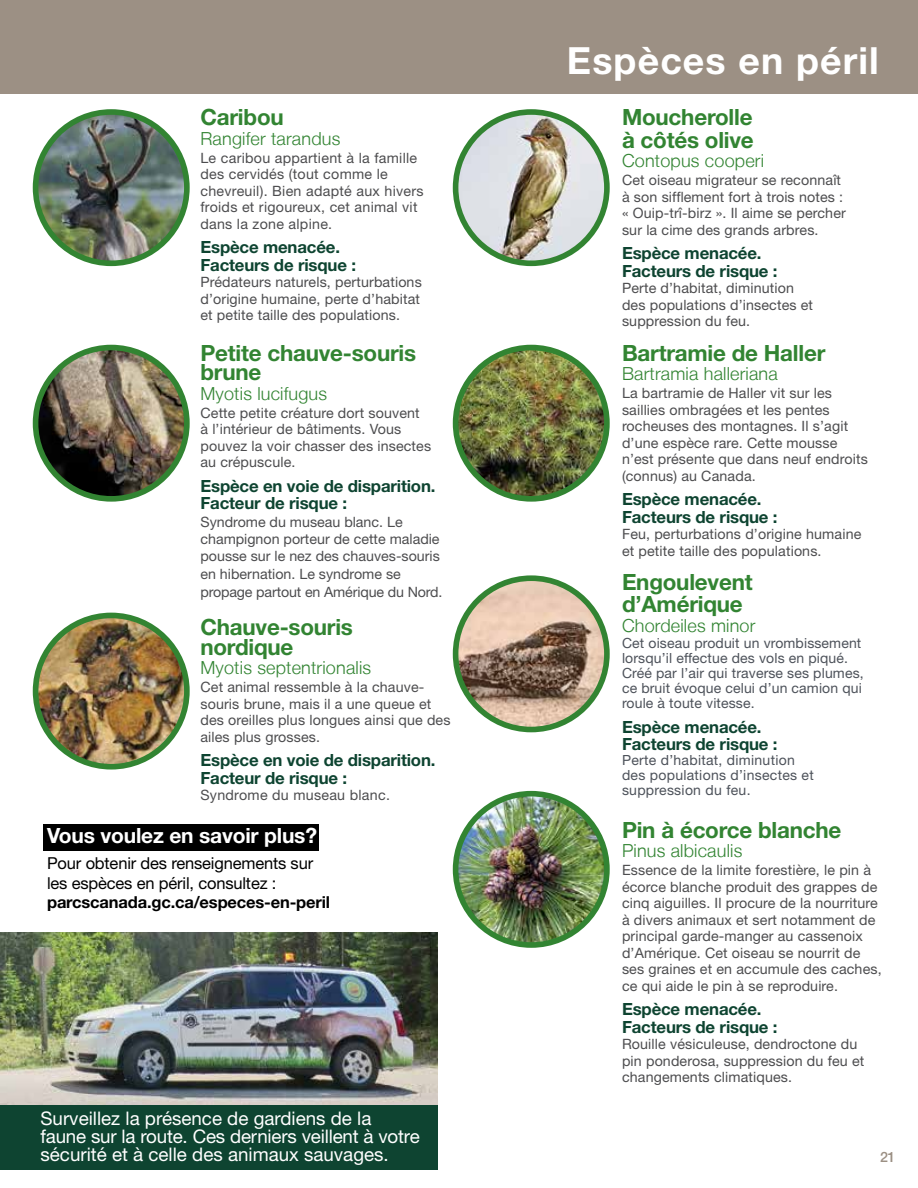
<style>
.page{position:relative;width:918px;height:1188px;background:#fff}
.page>*{position:absolute;margin:0;border:0;box-sizing:border-box;transform-origin:0 0}
.t1{font:700 37.5px "Helvetica Neue LT Std";letter-spacing:.03em;color:#fff}
.t2{font:700 22.35px/22.5px "Helvetica Neue LT Std";letter-spacing:-.01em;color:#328432}
.t3{font:700 21px "Helvetica Neue LT Std";letter-spacing:-.01em;color:#fff}
.t4{font:18.75px/18px "Helvetica Neue LT Std";color:#fff}
.t5{font:300 18px "Helvetica Neue LT";letter-spacing:.01em;color:#328432}
.t6{font:700 16.8px/17.7px "Helvetica Neue LT Std";letter-spacing:-.01em;color:#0e4431}
.t7{font:16.5px/19.5px "Helvetica Neue LT Std";letter-spacing:-.01em;color:#000}
.t8{font:700 16.5px "Helvetica Neue LT Std";letter-spacing:-.01em;color:#000}
.t9{font:14.25px/16.5px "Helvetica Neue LT Std";letter-spacing:.01em;color:#4d4d4f}
.t10{font:500 14.25px "Helvetica Neue LT Std";color:#9c9084}
.t11{font:13.95px/15px "Helvetica Neue LT Std";letter-spacing:.01em;color:#4d525a}
</style>
<div class="page">
<div style="left:0;top:0;width:918px;height:93px;background:#9c9084"></div>
<div style="left:43px;top:824px;width:276px;height:26px;background:#000"></div>
<img style="left:0;top:932px;width:437px;height:173px">
<div style="left:0;top:1105px;width:437px;height:64px;background:#0e4431"></div>
<img style="left:36px;top:112px;width:151px;height:151px;border-radius:76px">
<div style="left:33px;top:109px;width:157px;height:157px;border:6px solid #328432;border-radius:50%"></div>
<img style="left:36px;top:348px;width:151px;height:151px;border-radius:74px">
<div style="left:33px;top:345px;width:157px;height:157px;border:6px solid #328432;border-radius:50%"></div>
<img style="left:456px;top:112px;width:150px;height:151px">
<div style="left:453px;top:109px;width:157px;height:157px;border:6px solid #328432;border-radius:50%"></div>
<img style="left:456px;top:348px;width:151px;height:151px;border-radius:76px">
<div style="left:453px;top:345px;width:157px;height:157px;border:6px solid #328432;border-radius:50%"></div>
<img style="left:456px;top:578px;width:151px;height:152px;border-radius:76px">
<div style="left:453px;top:575px;width:157px;height:157px;border:6px solid #328432;border-radius:50%"></div>
<img style="left:36px;top:615px;width:151px;height:152px;border-radius:76px">
<div style="left:33px;top:613px;width:157px;height:157px;border:6px solid #328432;border-radius:50%"></div>
<img style="left:456px;top:794px;width:151px;height:151px;border-radius:76px">
<div style="left:453px;top:791px;width:157px;height:157px;border:6px solid #328432;border-radius:50%"></div>
<h2 class="t2" style="left:200px;top:105px;width:85px">Caribou</h2>
<p class="t5" style="left:200px;top:127px;width:141px">Rangifer tarandus</p>
<p class="t9" style="left:200px;top:149px;width:225px">Le caribou appartient à la famille des cervidés (tout comme le chevreuil). Bien adapté aux hivers froids et rigoureux, cet animal vit dans la zone alpine.</p>
<p class="t6" style="left:200px;top:238px;width:157px">Espèce menacée.<br>Facteurs de risque :</p>
<p class="t9" style="left:200px;top:274px;width:223px">Prédateurs naturels, perturbations d’origine humaine, perte d’habitat et petite taille des populations.</p>
<h2 class="t2" style="left:200px;top:342px;width:217px;line-height:19.6px">Petite chauve-souris brune</h2>
<p class="t5" style="left:200px;top:383px;width:128px">Myotis lucifugus</p>
<p class="t9" style="left:200px;top:404px;width:232px">Cette petite créature dort souvent<br>à l’intérieur de bâtiments. Vous pouvez la voir chasser des insectes au crépuscule.</p>
<p class="t6" style="left:200px;top:477px;width:237px">Espèce en voie de disparition.<br>Facteur de risque :</p>
<p class="t9" style="left:200px;top:513px;width:244px;line-height:17.4px">Syndrome du museau blanc. Le champignon porteur de cette maladie pousse sur le nez des chauves-souris en hibernation. Le syndrome se propage partout en Amérique du Nord.</p>
<h2 class="t2" style="left:200px;top:617px;width:154px;line-height:19.6px">Chauve-souris nordique</h2>
<p class="t5" style="left:200px;top:657px;width:172px">Myotis septentrionalis</p>
<p class="t9" style="left:200px;top:679px;width:252px">Cet animal ressemble à la chauve&shy;souris brune, mais il a une queue et des oreilles plus longues ainsi que des ailes plus grosses.</p>
<p class="t6" style="left:200px;top:751px;width:237px">Espèce en voie de disparition.<br>Facteur de risque :</p>
<p class="t9" style="left:200px;top:787px;width:191px">Syndrome du museau blanc.</p>
<h3 class="t3" style="left:47px;top:822px;width:271px">Vous voulez en savoir plus?</h3>
<p class="t7" style="left:47px;top:853px;width:268px">Pour obtenir des renseignements sur les espèces en péril, consultez :</p>
<p class="t8" style="left:47px;top:892px;width:284px">parcscanada.gc.ca/especes-en-peril</p>
<h3 class="t4" style="left:40px;top:1109px;width:381px">Surveillez la présence de gardiens de la faune sur la route. Ces derniers veillent à votre sécurité et à celle des animaux sauvages.</h3>
<h1 class="t1" style="left:567px;top:38px;width:313px">Espèces en péril</h1>
<h2 class="t2" style="left:622px;top:105px;width:133px">Moucherolle à côtés olive</h2>
<p class="t5" style="left:622px;top:150px;width:144px">Contopus cooperi</p>
<p class="t9" style="left:622px;top:172px;width:225px">Cet oiseau migrateur se reconnaît à son sifflement fort à trois notes : « Ouip-trî-birz ». Il aime se percher sur la cime des grands arbres.</p>
<p class="t6" style="left:622px;top:244px;width:157px">Espèce menacée.<br>Facteurs de risque :</p>
<p class="t9" style="left:622px;top:280px;width:193px">Perte d’habitat, diminution des populations d’insectes et suppression du feu.</p>
<h2 class="t2" style="left:622px;top:341px;width:205px">Bartramie de Haller</h2>
<p class="t5" style="left:622px;top:363px;width:157px">Bartramia halleriana</p>
<p class="t9" style="left:622px;top:385px;width:247px">La bartramie de Haller vit sur les saillies ombragées et les pentes rocheuses des montagnes. Il s’agit d’une espèce rare. Cette mousse n’est présente que dans neuf endroits (connus) au Canada.</p>
<p class="t6" style="left:622px;top:490px;width:157px">Espèce menacée.<br>Facteurs de risque :</p>
<p class="t9" style="left:622px;top:526px;width:241px">Feu, perturbations d’origine humaine et petite taille des populations.</p>
<h2 class="t2" style="left:622px;top:570px;width:132px">Engoulevent d’Amérique</h2>
<p class="t5" style="left:622px;top:614px;width:135px">Chordeiles minor</p>
<p class="t11" style="left:622px;top:636px;width:243px">Cet oiseau produit un vrombissement lorsqu’il effectue des vols en piqué.<br>Créé par l’air qui traverse ses plumes, ce bruit évoque celui d’un camion qui roule à toute vitesse.</p>
<p class="t6" style="left:622px;top:717px;width:157px">Espèce menacée.<br>Facteurs de risque :</p>
<p class="t11" style="left:622px;top:753px;width:193px">Perte d’habitat, diminution des populations d’insectes et suppression du feu.</p>
<h2 class="t2" style="left:622px;top:818px;width:221px">Pin à écorce blanche</h2>
<p class="t5" style="left:622px;top:840px;width:122px">Pinus albicaulis</p>
<p class="t9" style="left:622px;top:862px;width:261px">Essence de la limite forestière, le pin à écorce blanche produit des grappes de cinq aiguilles. Il procure de la nourriture à divers animaux et sert notamment de principal garde-manger au cassenoix d’Amérique. Cet oiseau se nourrit de ses graines et en accumule des caches, ce qui aide le pin à se reproduire.</p>
<p class="t6" style="left:622px;top:1000px;width:157px">Espèce menacée.<br>Facteurs de risque :</p>
<p class="t9" style="left:622px;top:1036px;width:244px">Rouille vésiculeuse, dendroctone du pin ponderosa, suppression du feu et changements climatiques.</p>
<p class="t10" style="left:880px;top:1148px;width:17px">21</p>
</div>
